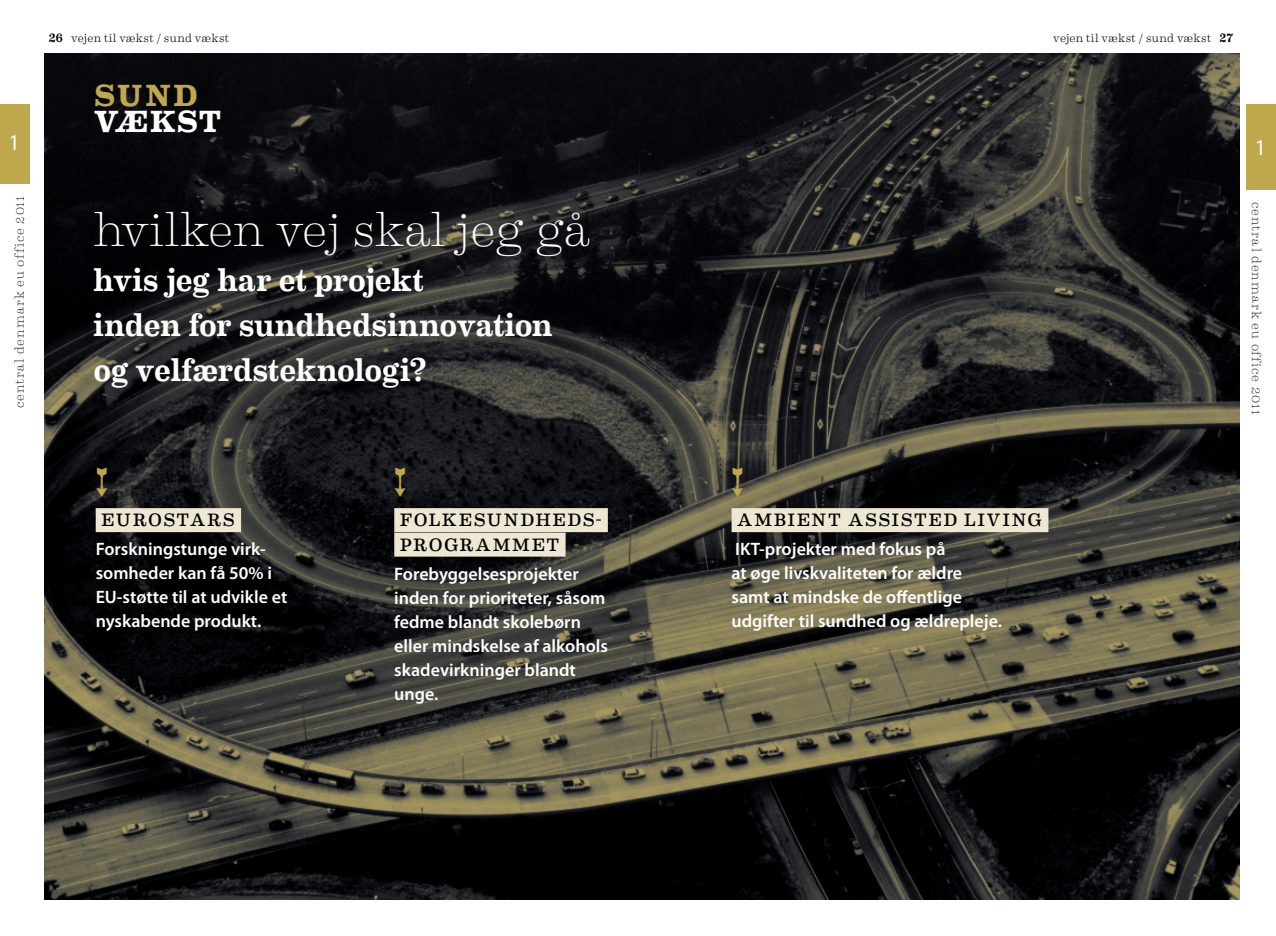
<style>
.page{position:relative;width:1276px;height:936px;background:#fff}
.page>*{position:absolute;margin:0;border:0;box-sizing:border-box;transform-origin:0 0}
.t1{font:100 49.35px "Eames Century Modern";color:#fff}
.t2{font:500 33px/45.2px "Eames Century Modern";letter-spacing:-.005em;color:#fff}
.t3{font:700 30.75px "Eames Century Modern";letter-spacing:.03em;color:#fff}
.t4{font:700 30.75px "Eames Century Modern";color:#bea74c}
.t5{font:22.5px "Myriad Pro";color:#fff}
.t6{font:600 18px/24px "Myriad Pro";color:#fff}
.t7{font:18px/24.5px "Eames Century Modern";letter-spacing:.09em;color:#000}
.t8{font:100 13.5px "Eames Century Modern";letter-spacing:.055em;color:#000}
.t9{font:300 12px "Eames Century Modern";letter-spacing:.025em;color:#000}
.s1{font-weight:500}
</style>
<div class="page">
<div style="left:0;top:104px;width:30px;height:80px;background:#bea74c"></div>
<div style="left:1246px;top:104px;width:30px;height:85px;background:#bea74c"></div>
<img style="left:45px;top:53px;width:1194px;height:846px">
<div style="left:96px;top:508px;width:145px;height:24px;background:#eee7d2"></div>
<div style="left:394px;top:508px;width:214px;height:24px;background:#eee7d2"></div>
<div style="left:394px;top:532px;width:171px;height:24px;background:#eee7d2"></div>
<div style="left:731px;top:508px;width:317px;height:24px;background:#eee7d2"></div>
<svg style="left:96px;top:467px;width:11px;height:30px"></svg>
<svg style="left:395px;top:467px;width:11px;height:30px"></svg>
<svg style="left:732px;top:467px;width:11px;height:30px"></svg>
<p class="t5" style="left:9px;top:129px;width:13px">1</p>
<p class="t8" style="left:9px;top:408px;width:214px;rotate:-90deg">central denmark eu office 2011</p>
<p class="t9" style="left:49px;top:29px;width:182px"><span class="s1">26</span> vejen til vækst / sund vækst</p>
<p class="t9" style="left:1053px;top:29px;width:182px">vejen til vækst / sund vækst <span class="s1">27</span></p>
<h3 class="t4" style="left:94px;top:72px;width:105px">SUND</h3>
<h3 class="t3" style="left:94px;top:98px;width:129px">VÆKST</h3>
<p class="t5" style="left:1254px;top:134px;width:13px">1</p>
<h1 class="t1" style="left:94px;top:192px;width:498px">hvilken vej skal jeg gå</h1>
<h2 class="t2" style="left:94px;top:255px;width:461px">hvis jeg har et projekt<br>inden for sundhedsinnovation og velfærdsteknologi?</h2>
<p class="t8" style="left:1267px;top:202px;width:214px;rotate:90deg">central denmark eu office 2011</p>
<p class="t7" style="left:101px;top:507px;width:135px">EUROSTARS</p>
<p class="t6" style="left:96px;top:536px;width:193px">Forskningstunge virk&shy;somheder kan få 50% i<br>EU-støtte til at udvikle et nyskabende produkt.</p>
<p class="t7" style="left:400px;top:507px;width:204px">FOLKESUNDHEDS-<br>PROGRAMMET</p>
<p class="t6" style="left:394px;top:561px;width:215px">Forebyggelsesprojekter inden for prioriteter, såsom fedme blandt skolebørn eller mindskelse af alkohols skadevirkninger blandt unge.</p>
<p class="t7" style="left:737px;top:507px;width:306px">AMBIENT ASSISTED LIVING</p>
<p class="t6" style="left:731px;top:536px;width:272px">IKT-projekter med fokus på<br>at øge livskvaliteten for ældre samt at mindske de offentlige udgifter til sundhed og ældrepleje.</p>
</div>
